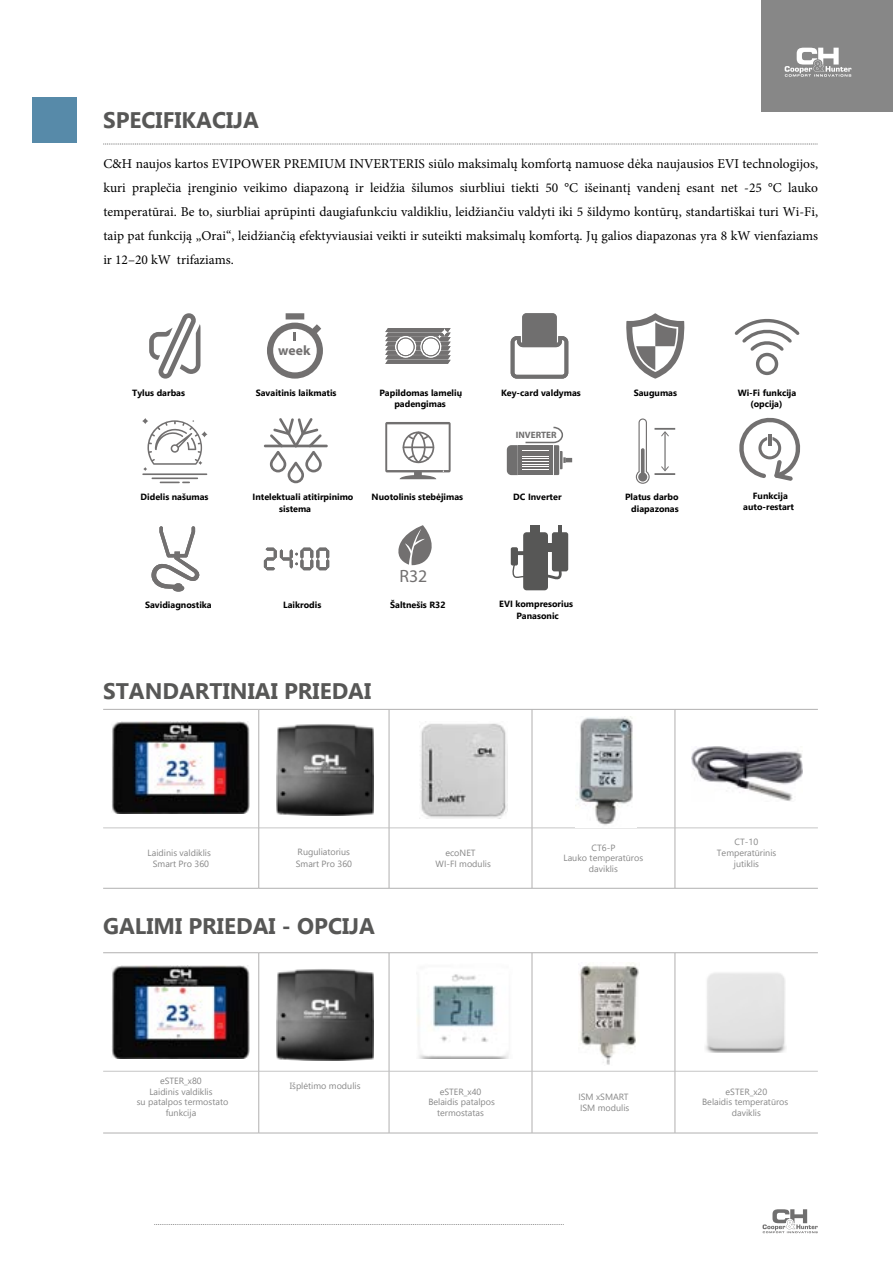
<style>
.page{position:relative;width:893px;height:1263px;background:#fff}
.page>*{position:absolute;margin:0;border:0;box-sizing:border-box;transform-origin:0 0}
.t1{font:700 22.5px "Segoe UI";color:#575756}
.t2{font:17.85px "Myriad Pro";color:#727070}
.t3{font:700 13.65px "Myriad Pro";color:#727070}
.t4{font:13.5px/24px "Minion Pro";color:#000;text-align:justify}
.t5{font:700 9.3px "Myriad Pro";color:#706f6f}
.t6{font:9px/10.8px "Segoe UI";color:#878787;text-align:center}
.t7{font:700 9px/11.2px "Segoe UI";color:#000;text-align:center}
.t8{font:700 9px/11.2px "Segoe UI";color:#000;text-align:center}
.s1{font-style:inherit}
</style>
<div class="page">
<svg style="left:154px;top:1224px;width:410px;height:1px"></svg>
<svg style="left:763px;top:1209px;width:55px;height:24px"></svg>
<svg style="left:103px;top:953px;width:572px;height:180px"></svg>
<hr style="left:103px;top:1071px;width:156px;height:1px;background:#c6c6c6">
<hr style="left:259px;top:1071px;width:130px;height:1px;background:#c6c6c6">
<hr style="left:389px;top:1071px;width:143px;height:1px;background:#c6c6c6">
<hr style="left:532px;top:1071px;width:143px;height:1px;background:#c6c6c6">
<hr style="left:675px;top:1071px;width:143px;height:1px;background:#c6c6c6">
<hr style="left:103px;top:952px;width:156px;height:1px;background:#b1b0b0">
<hr style="left:259px;top:952px;width:130px;height:1px;background:#b1b0b0">
<hr style="left:258px;top:953px;width:1px;height:118px;background:#b1b0b0">
<hr style="left:389px;top:952px;width:143px;height:1px;background:#b1b0b0">
<hr style="left:389px;top:953px;width:1px;height:118px;background:#b1b0b0">
<hr style="left:532px;top:952px;width:143px;height:1px;background:#b1b0b0">
<hr style="left:532px;top:953px;width:1px;height:118px;background:#b1b0b0">
<hr style="left:675px;top:952px;width:143px;height:1px;background:#b1b0b0">
<hr style="left:675px;top:953px;width:1px;height:118px;background:#b1b0b0">
<hr style="left:258px;top:1071px;width:1px;height:62px;background:#b1b0b0">
<hr style="left:389px;top:1071px;width:1px;height:62px;background:#b1b0b0">
<hr style="left:532px;top:1071px;width:1px;height:62px;background:#b1b0b0">
<hr style="left:675px;top:1071px;width:1px;height:62px;background:#b1b0b0">
<hr style="left:103px;top:1133px;width:156px;height:1px;background:#b1b0b0">
<hr style="left:259px;top:1133px;width:130px;height:1px;background:#b1b0b0">
<hr style="left:389px;top:1133px;width:143px;height:1px;background:#b1b0b0">
<hr style="left:532px;top:1133px;width:143px;height:1px;background:#b1b0b0">
<hr style="left:675px;top:1133px;width:143px;height:1px;background:#b1b0b0">
<svg style="left:103px;top:710px;width:572px;height:178px"></svg>
<hr style="left:103px;top:828px;width:156px;height:1px;background:#c6c6c6">
<hr style="left:259px;top:828px;width:130px;height:1px;background:#c6c6c6">
<hr style="left:389px;top:828px;width:143px;height:1px;background:#c6c6c6">
<hr style="left:532px;top:828px;width:143px;height:1px;background:#c6c6c6">
<hr style="left:675px;top:828px;width:143px;height:1px;background:#c6c6c6">
<hr style="left:103px;top:709px;width:156px;height:1px;background:#b1b0b0">
<hr style="left:259px;top:709px;width:130px;height:1px;background:#b1b0b0">
<hr style="left:258px;top:709px;width:1px;height:119px;background:#b1b0b0">
<hr style="left:389px;top:709px;width:143px;height:1px;background:#b1b0b0">
<hr style="left:389px;top:709px;width:1px;height:119px;background:#b1b0b0">
<hr style="left:532px;top:709px;width:143px;height:1px;background:#b1b0b0">
<hr style="left:532px;top:709px;width:1px;height:119px;background:#b1b0b0">
<hr style="left:675px;top:709px;width:143px;height:1px;background:#b1b0b0">
<hr style="left:675px;top:709px;width:1px;height:119px;background:#b1b0b0">
<hr style="left:258px;top:828px;width:1px;height:60px;background:#b1b0b0">
<hr style="left:389px;top:828px;width:1px;height:60px;background:#b1b0b0">
<hr style="left:532px;top:828px;width:1px;height:60px;background:#b1b0b0">
<hr style="left:675px;top:828px;width:1px;height:60px;background:#b1b0b0">
<hr style="left:103px;top:888px;width:156px;height:1px;background:#b1b0b0">
<hr style="left:259px;top:888px;width:130px;height:1px;background:#b1b0b0">
<hr style="left:389px;top:888px;width:143px;height:1px;background:#b1b0b0">
<hr style="left:532px;top:888px;width:143px;height:1px;background:#b1b0b0">
<hr style="left:675px;top:888px;width:143px;height:1px;background:#b1b0b0">
<div style="left:32px;top:97px;width:44px;height:45px;background:#578aa9"></div>
<svg style="left:103px;top:144px;width:715px;height:1px"></svg>
<div style="left:761px;top:0;width:132px;height:112px;background:#878787"></div>
<svg style="left:785px;top:48px;width:66px;height:29px"></svg>
<img style="left:111px;top:721px;width:139px;height:92px">
<img style="left:111px;top:966px;width:139px;height:92px">
<img style="left:277px;top:724px;width:96px;height:92px">
<img style="left:277px;top:968px;width:96px;height:92px">
<img style="left:420px;top:721px;width:87px;height:97px">
<img style="left:417px;top:963px;width:95px;height:96px">
<img style="left:575px;top:716px;width:62px;height:111px">
<img style="left:578px;top:963px;width:61px;height:103px">
<img style="left:692px;top:747px;width:111px;height:54px">
<img style="left:705px;top:973px;width:81px;height:80px">
<svg style="left:385px;top:328px;width:66px;height:36px"></svg>
<hr style="left:142px;top:473px;width:65px;height:2px;background:#727070">
<hr style="left:152px;top:477px;width:46px;height:2px;background:#727070">
<svg style="left:160px;top:482px;width:30px;height:1px"></svg>
<svg style="left:142px;top:418px;width:65px;height:53px"></svg>
<hr style="left:264px;top:445px;width:64px;height:2px;background:#727070">
<svg style="left:270px;top:418px;width:52px;height:65px"></svg>
<svg style="left:739px;top:417px;width:62px;height:64px"></svg>
<svg style="left:149px;top:313px;width:51px;height:66px"></svg>
<svg style="left:151px;top:526px;width:49px;height:66px"></svg>
<svg style="left:626px;top:313px;width:59px;height:66px"></svg>
<div style="left:523px;top:532px;width:25px;height:58px;background:#575756;border-radius:3px"></div>
<div style="left:552px;top:532px;width:16px;height:39px;background:#575756;border-radius:2px"></div>
<div style="left:530px;top:525px;width:10px;height:10px;background:#575756"></div>
<hr style="left:558px;top:525px;width:4px;height:11px;background:#575756">
<div style="left:542px;top:543px;width:15px;height:9px;background:#575756"></div>
<div style="left:511px;top:547px;width:7px;height:18px;background:#575756;border-radius:2px"></div>
<hr style="left:512px;top:551px;width:17px;height:4px;background:#575756;border-radius:2px">
<svg style="left:512px;top:562px;width:50px;height:21px"></svg>
<svg style="left:511px;top:313px;width:57px;height:66px"></svg>
<svg style="left:267px;top:313px;width:56px;height:66px"></svg>
<svg style="left:385px;top:422px;width:66px;height:57px"></svg>
<svg style="left:412px;top:432px;width:13px;height:30px"></svg>
<div style="left:411px;top:431px;width:15px;height:32px;border:2px solid #727070;border-radius:50%"></div>
<hr style="left:403px;top:446px;width:30px;height:2px;background:#727070">
<svg style="left:264px;top:548px;width:65px;height:22px"></svg>
<svg style="left:636px;top:418px;width:14px;height:66px"></svg>
<hr style="left:654px;top:428px;width:21px;height:2px;background:#706f6f">
<hr style="left:654px;top:473px;width:21px;height:2px;background:#706f6f">
<svg style="left:661px;top:431px;width:8px;height:5px"></svg>
<svg style="left:661px;top:466px;width:8px;height:5px"></svg>
<hr style="left:664px;top:432px;width:2px;height:38px;background:#706f6f">
<svg style="left:507px;top:426px;width:65px;height:49px"></svg>
<svg style="left:398px;top:525px;width:34px;height:40px"></svg>
<div style="left:756px;top:353px;width:22px;height:22px;border:3px solid #706f6f;border-radius:50%"></div>
<svg style="left:734px;top:319px;width:66px;height:35px"></svg>
<h1 class="t1" style="left:103px;top:104px;width:157px">SPECIFIKACIJA</h1>
<p class="t4" style="left:103px;top:152px;width:716px">C&amp;H naujos kartos EVIPOWER PREMIUM INVERTERIS siūlo maksimalų komfortą namuose dėka naujausios EVI technologijos, kuri praplečia įrenginio veikimo diapazoną ir leidžia šilumos siurbliui tiekti 50 °C išeinantį vandenį esant net -25 °C lauko temperatūrai. Be to, siurbliai aprūpinti daugiafunkciu valdikliu, leidžiančiu valdyti iki 5 šildymo kontūrų, standartiškai turi Wi-Fi, taip pat funkciją „Orai“, leidžiančią efektyviausiai veikti ir suteikti maksimalų komfortą. Jų galios diapazonas yra 8 kW vienfaziams ir 12–20 kW trifaziams.</p>
<p class="t3" style="left:278px;top:341px;width:34px">week</p>
<p class="t8" style="left:132px;top:387px;width:54px">Tylus darbas</p>
<p class="t8" style="left:256px;top:387px;width:82px">Savaitinis laikmatis</p>
<p class="t8" style="left:379px;top:387px;width:84px">Papildomas lamelių padengimas</p>
<p class="t7" style="left:501px;top:386px;width:81px">Key-card <span class="s1">valdymas</span></p>
<p class="t8" style="left:634px;top:387px;width:45px">Saugumas</p>
<p class="t8" style="left:738px;top:386px;width:60px"><span class="s1">Wi-Fi</span> funkcija (opcija)</p>
<p class="t5" style="left:516px;top:429px;width:42px">INVERTER</p>
<p class="t7" style="left:141px;top:491px;width:69px">Didelis našumas</p>
<p class="t7" style="left:279px;top:491px;width:76px;text-align:left;text-indent:-27px">Intelektuali atitirpinimo sistema</p>
<p class="t7" style="left:372px;top:491px;width:93px">Nuotolinis stebėjimas</p>
<p class="t7" style="left:513px;top:491px;width:50px">DC Inverter</p>
<p class="t7" style="left:625px;top:491px;width:55px;text-align:right">Platus darbo diapazonas</p>
<p class="t7" style="left:743px;top:489px;width:52px">Funkcija auto-restart</p>
<p class="t7" style="left:145px;top:598px;width:68px">Savidiagnostika</p>
<p class="t7" style="left:283px;top:598px;width:40px">Laikrodis</p>
<h2 class="t2" style="left:400px;top:565px;width:29px">R32</h2>
<p class="t7" style="left:390px;top:598px;width:57px">Šaltnešis R32</p>
<p class="t7" style="left:499px;top:598px;width:75px">EVI kompresorius<br>Panasonic</p>
<h1 class="t1" style="left:103px;top:675px;width:270px">STANDARTINIAI PRIEDAI</h1>
<p class="t6" style="left:148px;top:847px;width:65px">Laidinis valdiklis<br>Smart Pro 360</p>
<p class="t6" style="left:296px;top:846px;width:58px;line-height:11.6px;text-align:left">Ruguliatorius<br>Smart Pro 360</p>
<p class="t6" style="left:436px;top:846px;width:57px">ecoNET<br>WI-FI modulis</p>
<p class="t6" style="left:563px;top:841px;width:81px">CT6-P<br>Lauko temperatūros daviklis</p>
<p class="t6" style="left:717px;top:836px;width:61px">CT-10<br>Temperatūrinis jutiklis</p>
<h1 class="t1" style="left:103px;top:910px;width:273px">GALIMI PRIEDAI - OPCIJA</h1>
<p class="t6" style="left:137px;top:1074px;width:93px">eSTER_x80<br>Laidinis valdiklis<br>su patalpos termostato funkcija</p>
<p class="t6" style="left:290px;top:1080px;width:72px">Išplėtimo modulis</p>
<p class="t6" style="left:428px;top:1085px;width:68px">eSTER_x40<br>Belaidis patalpos termostatas</p>
<p class="t6" style="left:578px;top:1090px;width:52px;text-align:left">ISM xSMART<br>ISM modulis</p>
<p class="t6" style="left:702px;top:1085px;width:88px">eSTER_x20<br>Belaidis temperatūros daviklis</p>
</div>
